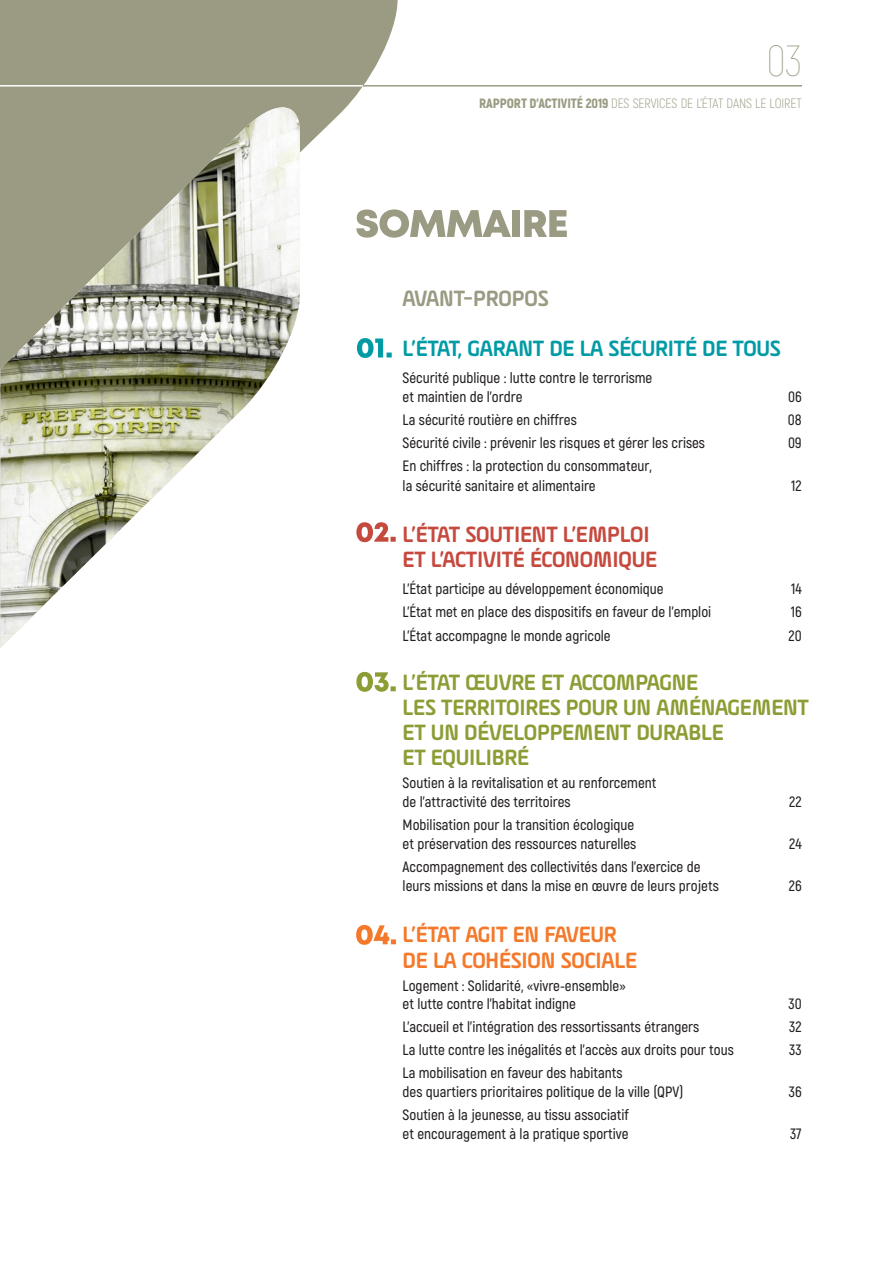
<style>
.page{position:relative;width:893px;height:1263px;background:#fff}
.page>*{position:absolute;margin:0;border:0;box-sizing:border-box;transform-origin:0 0}
.t1{font:100 43.5px "Akrobat";color:#9a9b82}
.t2{font:700 21px/25.2px "Alpineo";letter-spacing:-.01em;color:#8d9c34}
.t3{font:700 21px/25.2px "Alpineo";letter-spacing:-.01em;color:#c6493e}
.t4{font:700 21px/25.2px "Alpineo";letter-spacing:-.01em;color:#f4792a}
.t5{font:700 21px "Alpineo";letter-spacing:-.01em;color:#009ba5}
.t6{font:700 21px "Alpineo";color:#9a9b82}
.t7{font:600 15px/18.8px "Akrobat";color:#231f20}
.t8{font:300 13.5px "Akrobat";letter-spacing:-.005em;color:#9a9b82}
.s1{font-weight:900}
</style>
<div class="page">
<svg style="left:0;top:0;width:398px;height:153px;background:#a5a690"></svg>
<svg style="left:0;top:107px;width:300px;height:541px"></svg>
<svg style="left:357px;top:338px;width:35px;height:20px"></svg>
<svg style="left:356px;top:522px;width:40px;height:20px"></svg>
<svg style="left:356px;top:672px;width:40px;height:20px"></svg>
<svg style="left:356px;top:925px;width:40px;height:20px"></svg>
<hr style="left:360px;top:85px;width:442px;height:2px;background:#9a9b82">
<svg style="left:356px;top:209px;width:155px;height:29px"></svg>
<div style="left:513px;top:210px;width:7px;height:27px;background:#9a9b82"></div>
<svg style="left:524px;top:210px;width:43px;height:27px"></svg>
<hr style="left:0;top:85px;width:363px;height:2px;background:#fff">
<h1 class="t1" style="left:766px;top:35px;width:37px">03</h1>
<p class="t8" style="left:479px;top:96px;width:324px"><span class="s1">RAPPORT D’ACTIVITÉ 2019</span> DES SERVICES DE L’ÉTAT DANS LE LOIRET</p>
<h2 class="t6" style="left:403px;top:286px;width:148px">AVANT-PROPOS</h2>
<h2 class="t5" style="left:403px;top:336px;width:380px">L’ÉTAT, GARANT DE LA SÉCURITÉ DE TOUS</h2>
<p class="t7" style="left:403px;top:369px;width:251px">Sécurité publique : lutte contre le terrorisme et maintien de l’ordre</p>
<p class="t7" style="left:788px;top:387px;width:15px">06</p>
<p class="t7" style="left:403px;top:410px;width:176px">La sécurité routière en chiffres</p>
<p class="t7" style="left:788px;top:410px;width:15px">08</p>
<p class="t7" style="left:403px;top:433px;width:304px">Sécurité civile : prévenir les risques et gérer les crises</p>
<p class="t7" style="left:788px;top:433px;width:15px">09</p>
<p class="t7" style="left:403px;top:456px;width:251px;line-height:19.5px">En chiffres : la protection du consommateur, la sécurité sanitaire et alimentaire</p>
<p class="t7" style="left:791px;top:476px;width:12px">12</p>
<h2 class="t3" style="left:403px;top:521px;width:256px">L’ÉTAT SOUTIENT L’EMPLOI<br>ET L’ACTIVITÉ ÉCONOMIQUE</h2>
<p class="t7" style="left:403px;top:579px;width:262px">L’État participe au développement économique</p>
<p class="t7" style="left:791px;top:579px;width:12px">14</p>
<p class="t7" style="left:403px;top:602px;width:310px">L’État met en place des dispositifs en faveur de l’emploi</p>
<p class="t7" style="left:791px;top:602px;width:12px">16</p>
<p class="t7" style="left:403px;top:626px;width:210px">L’État accompagne le monde agricole</p>
<p class="t7" style="left:789px;top:626px;width:15px">20</p>
<h2 class="t2" style="left:403px;top:670px;width:408px">L’ÉTAT ŒUVRE ET ACCOMPAGNE<br>LES TERRITOIRES POUR UN AMÉNAGEMENT<br>ET UN DÉVELOPPEMENT DURABLE<br>ET EQUILIBRÉ</h2>
<p class="t7" style="left:403px;top:774px;width:255px">Soutien à la revitalisation et au renforcement de l’attractivité des territoires</p>
<p class="t7" style="left:789px;top:792px;width:14px">22</p>
<p class="t7" style="left:403px;top:815px;width:235px">Mobilisation pour la transition écologique et préservation des ressources naturelles</p>
<p class="t7" style="left:403px;top:857px;width:318px;line-height:19.5px">Accompagnement des collectivités dans l’exercice de leurs missions et dans la mise en œuvre de leurs projets</p>
<h2 class="t4" style="left:403px;top:922px;width:236px">L’ÉTAT AGIT EN FAVEUR<br>DE LA COHÉSION SOCIALE</h2>
<p class="t7" style="left:403px;top:976px;width:225px">Logement : Solidarité, «vivre-ensemble» et lutte contre l’habitat indigne</p>
<p class="t7" style="left:789px;top:834px;width:14px">24</p>
<p class="t7" style="left:789px;top:877px;width:14px">26</p>
<p class="t7" style="left:789px;top:995px;width:15px">30</p>
<p class="t7" style="left:403px;top:1018px;width:298px">L’accueil et l’intégration des ressortissants étrangers</p>
<p class="t7" style="left:789px;top:1018px;width:14px">32</p>
<p class="t7" style="left:403px;top:1041px;width:333px">La lutte contre les inégalités et l’accès aux droits pour tous</p>
<p class="t7" style="left:789px;top:1041px;width:14px">33</p>
<p class="t7" style="left:403px;top:1064px;width:282px">La mobilisation en faveur des habitants<br>des quartiers prioritaires politique de la ville (QPV)</p>
<p class="t7" style="left:789px;top:1082px;width:14px">36</p>
<p class="t7" style="left:403px;top:1105px;width:228px">Soutien à la jeunesse, au tissu associatif et encouragement à la pratique sportive</p>
<p class="t7" style="left:790px;top:1124px;width:13px">37</p>
</div>
